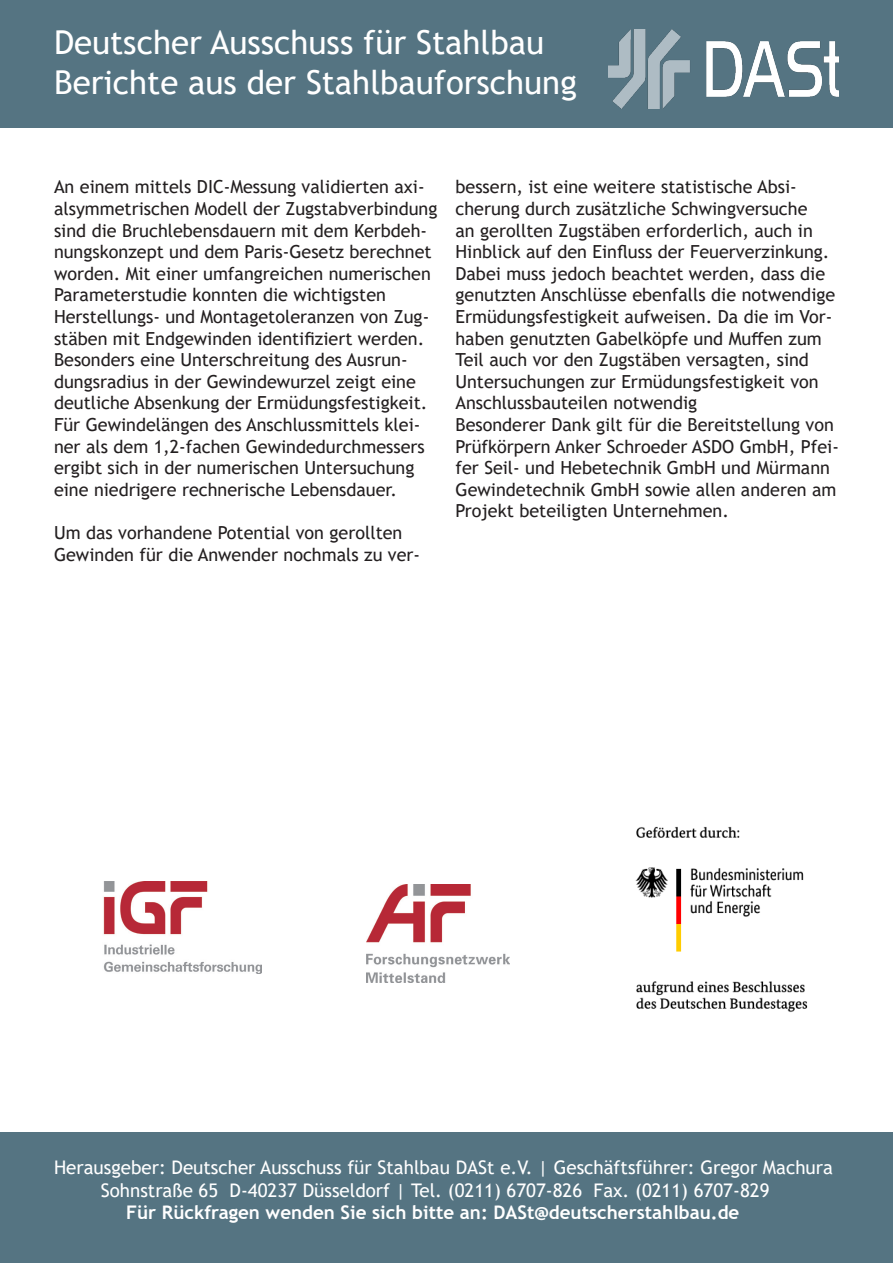
<style>
.page{position:relative;width:893px;height:1263px;background:#fff}
.page>*{position:absolute;margin:0;border:0;box-sizing:border-box;transform-origin:0 0}
.t1{font:33px/39.6px "Trebuchet MS";color:#fff}
.t2{font:18.75px/22.5px "Trebuchet MS";color:#fff}
.t3{font:700 18.75px "Trebuchet MS";color:#fff}
.t4{font:18px/21.6px "Trebuchet MS";color:#231f20}
</style>
<div class="page">
<div style="left:0;top:0;width:893px;height:128px;background:#557482"></div>
<div style="left:0;top:1132px;width:893px;height:131px;background:#557482"></div>
<img style="left:608px;top:30px;width:231px;height:78px">
<img style="left:635px;top:826px;width:173px;height:186px">
<img style="left:366px;top:884px;width:144px;height:98px">
<img style="left:103px;top:882px;width:158px;height:92px">
<h1 class="t1" style="left:54px;top:22px;width:524px">Deutscher Ausschuss für Stahlbau<br>Berichte aus der Stahlbauforschung</h1>
<p class="t4" style="left:54px;top:176px;width:385px">An einem mittels DIC-Messung validierten axi&shy;alsymmetrischen Modell der Zugstabverbindung sind die Bruchlebensdauern mit dem Kerbdeh&shy;nungskonzept und dem Paris-Gesetz berechnet worden. Mit einer umfangreichen numerischen Parameterstudie konnten die wichtigsten Herstellungs- und Montagetoleranzen von Zug&shy;stäben mit Endgewinden identifiziert werden.<br>Besonders eine Unterschreitung des Ausrun&shy;dungsradius in der Gewindewurzel zeigt eine deutliche Absenkung der Ermüdungsfestigkeit.<br>Für Gewindelängen des Anschlussmittels klei&shy;ner als dem 1,2-fachen Gewindedurchmessers ergibt sich in der numerischen Untersuchung eine niedrigere rechnerische Lebensdauer.</p>
<p class="t4" style="left:54px;top:522px;width:368px">Um das vorhandene Potential von gerollten<br>Gewinden für die Anwender nochmals zu ver-</p>
<p class="t4" style="left:455px;top:176px;width:381px">bessern, ist eine weitere statistische Absi&shy;cherung durch zusätzliche Schwingversuche<br>an gerollten Zugstäben erforderlich, auch in Hinblick auf den Einfluss der Feuerverzinkung.<br>Dabei muss jedoch beachtet werden, dass die genutzten Anschlüsse ebenfalls die notwendige Ermüdungsfestigkeit aufweisen. Da die im Vor&shy;haben genutzten Gabelköpfe und Muffen zum Teil auch vor den Zugstäben versagten, sind Untersuchungen zur Ermüdungsfestigkeit von Anschlussbauteilen notwendig</p>
<p class="t4" style="left:455px;top:414px;width:385px">Besonderer Dank gilt für die Bereitstellung von Prüfkörpern Anker Schroeder ASDO GmbH, Pfei&shy;fer Seil- und Hebetechnik GmbH und Mürmann Gewindetechnik GmbH sowie allen anderen am Projekt beteiligten Unternehmen.</p>
<p class="t2" style="left:101px;top:1156px;width:734px;text-indent:-47px">Herausgeber: Deutscher Ausschuss für Stahlbau DASt e.V. | Geschäftsführer: Gregor Machura<br>Sohnstraße 65 D-40237 Düsseldorf | Tel. (0211) 6707-826 Fax. (0211) 6707-829</p>
<p class="t3" style="left:126px;top:1201px;width:615px">Für Rückfragen wenden Sie sich bitte an: DASt@deutscherstahlbau.de</p>
</div>
